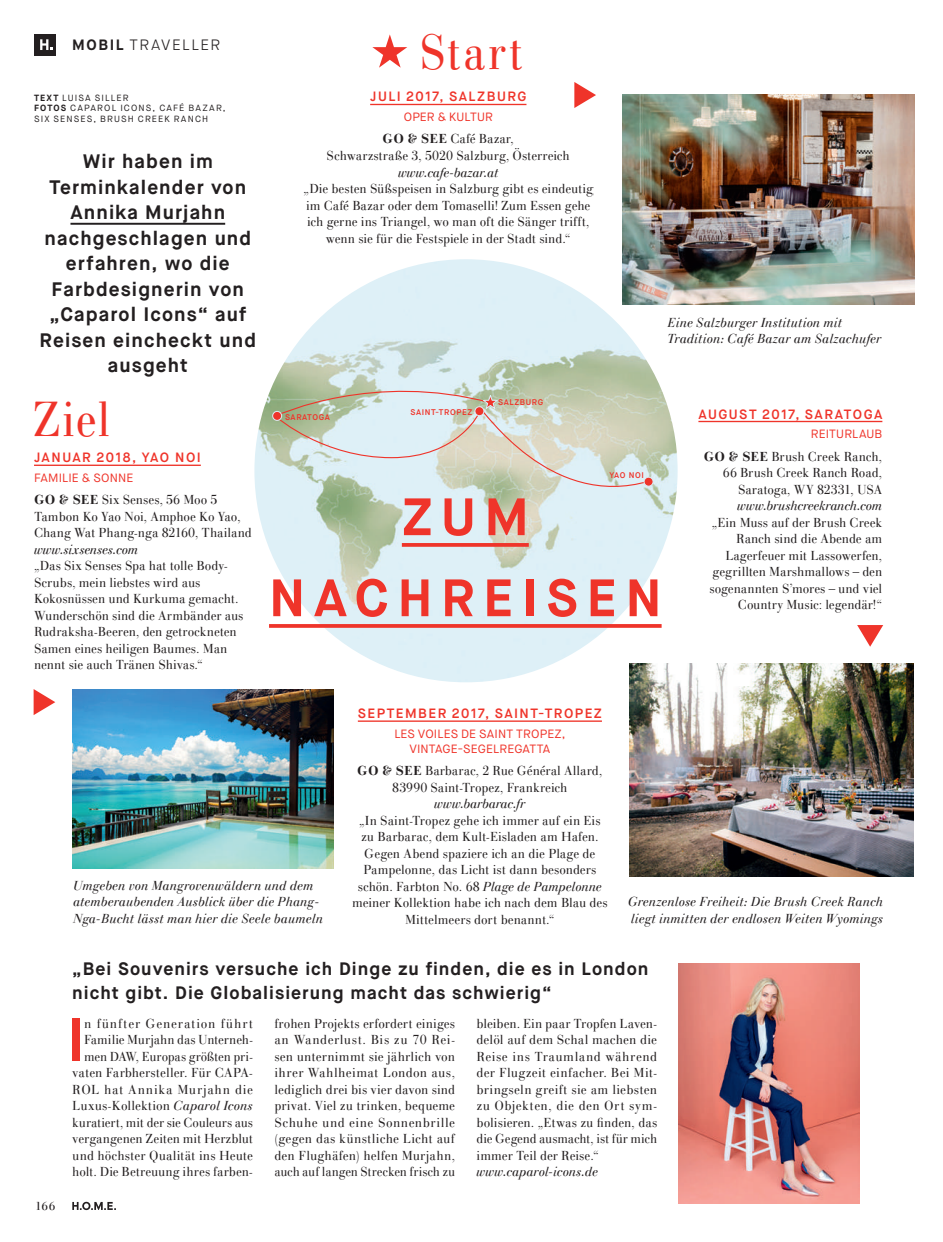
<style>
.page{position:relative;width:943px;height:1242px;background:#fff}
.page>*{position:absolute;margin:0;border:0;box-sizing:border-box;transform-origin:0 0}
.t1{font:700 60.6px "Maison Neue";color:#ef342a;scale:.92 1}
.t2{font:700 52.5px/81px "Maison Neue";letter-spacing:.16em;color:#ef342a;text-align:center}
.t3{font:300 51px "Gianotten LT Pro";letter-spacing:.015em;color:#ef342a;scale:.92 1}
.t4{font:700 19.5px/25.5px "Maison Neue";letter-spacing:.055em;color:#231f20;text-align:center}
.t5{font:700 18px/24px "Maison Neue";letter-spacing:.055em;color:#231f20}
.t6{font:300 15px "Maison Neue";letter-spacing:.1em;color:#231f20}
.t7{font:300 13.5px/16.5px "Gianotten LT Pro";letter-spacing:-.01em;color:#231f20;text-align:center;scale:.96 1}
.t8{font:300 13.5px/16.5px "Gianotten LT Pro";letter-spacing:-.01em;color:#231f20;text-align:right}
.t9{font:italic 300 13.5px/16.5px "Gianotten LT Pro";letter-spacing:.01em;color:#231f20;scale:.96 1}
.t10{font:600 13.5px "Maison Neue";letter-spacing:.11em;color:#ef342a}
.t11{font:italic 300 13.5px "Gianotten LT Pro";letter-spacing:-.01em;color:#231f20;scale:.96 1}
.t12{font:12px/15px "Maison Neue";letter-spacing:.015em;color:#ef342a;text-align:center}
.t13{font:12px "Gianotten LT Pro";color:#231f20}
.t14{font:9px/10.5px "Maison Neue";letter-spacing:.125em;color:#231f20}
.t15{font:600 8.25px "Maison Neue";letter-spacing:.075em;color:#ef342a}
.s1{font-weight:700}
.s2{font-style:italic}
</style>
<div class="page">
<div style="left:34px;top:34px;width:21px;height:21px;background:#231f20"></div>
<svg style="left:40px;top:39px;width:13px;height:11px"></svg>
<svg style="left:72px;top:1201px;width:44px;height:9px"></svg>
<img style="left:622px;top:95px;width:292px;height:210px">
<img style="left:254px;top:259px;width:423px;height:423px;border-radius:211px">
<img style="left:678px;top:963px;width:181px;height:240px">
<hr style="left:370px;top:104px;width:156px;height:1px;background:#ef342a">
<hr style="left:34px;top:464px;width:167px;height:2px;background:#ef342a">
<img style="left:629px;top:663px;width:284px;height:213px">
<img style="left:72px;top:689px;width:262px;height:180px">
<hr style="left:70px;top:223px;width:155px;height:2px;background:#231f20">
<svg style="left:857px;top:625px;width:26px;height:22px"></svg>
<svg style="left:574px;top:82px;width:22px;height:26px"></svg>
<svg style="left:34px;top:689px;width:21px;height:26px"></svg>
<hr style="left:698px;top:421px;width:184px;height:1px;background:#ef342a">
<hr style="left:358px;top:720px;width:244px;height:2px;background:#ef342a">
<svg style="left:372px;top:34px;width:35px;height:34px"></svg>
<svg style="left:402px;top:543px;width:126px;height:4px"></svg>
<svg style="left:269px;top:624px;width:392px;height:4px;background:#ee3f36"></svg>
<svg style="left:277px;top:371px;width:373px;height:139px;background:#ced8cc"></svg>
<svg style="left:482px;top:395px;width:17px;height:15px"></svg>
<div style="left:475px;top:407px;width:9px;height:9px;background:#ef342a;border-radius:50%"></div>
<div style="left:474px;top:406px;width:10px;height:10px;border:1px solid #ddecf4;border-radius:50%"></div>
<div style="left:273px;top:411px;width:8px;height:9px;background:#ef342a;border-radius:50%"></div>
<div style="left:272px;top:411px;width:10px;height:10px;border:1px solid #ddecf4;border-radius:50%"></div>
<div style="left:644px;top:477px;width:9px;height:9px;background:#ef342a;border-radius:50%"></div>
<div style="left:643px;top:477px;width:10px;height:9px;border:1px solid #ddecf4;border-radius:50%"></div>
<p class="t6" style="left:72px;top:35px;width:149px"><span class="s1">MOBIL</span> TRAVELLER</p>
<p class="t14" style="left:34px;top:92px;width:193px"><span class="s1">TEXT</span> LUISA SILLER<br><span class="s1">FOTOS</span> CAPAROL ICONS, CAFÉ BAZAR,<br>SIX SENSES, BRUSH CREEK RANCH</p>
<h3 class="t4" style="left:40px;top:149px;width:218px">Wir haben im<br>Terminkalender von<br>Annika Murjahn nachgeschlagen und erfahren, wo die<br>Farbdesignerin von „Caparol Icons“ auf<br>Reisen eincheckt und ausgeht</h3>
<h3 class="t3" style="left:32px;top:387px;width:87px">Ziel</h3>
<p class="t10" style="left:34px;top:449px;width:168px">JANUAR 2018, YAO NOI</p>
<p class="t12" style="left:34px;top:470px;width:101px">FAMILIE &amp; SONNE</p>
<p class="t7" style="left:34px;top:491px;width:228px;text-align:left"><span class="s1">GO &amp; SEE</span> Six Senses, 56 Moo 5<br>Tambon Ko Yao Noi, Amphoe Ko Yao,<br>Chang Wat Phang-nga 82160, Thailand</p>
<p class="t11" style="left:34px;top:541px;width:110px">www.sixsenses.com</p>
<p class="t7" style="left:34px;top:557px;width:220px;text-align:left">„Das Six Senses Spa hat tolle Body-Scrubs, mein liebstes wird aus Kokosnüssen und Kurkuma gemacht.<br>Wunderschön sind die Armbänder aus Rudraksha-Beeren, den getrockneten Samen eines heiligen Baumes. Man nennt sie auch Tränen Shivas.“</p>
<h3 class="t3" style="left:419px;top:20px;width:115px">Start</h3>
<p class="t10" style="left:370px;top:88px;width:158px">JULI 2017, SALZBURG</p>
<p class="t12" style="left:404px;top:109px;width:91px">OPER &amp; KULTUR</p>
<p class="t7" style="left:326px;top:131px;width:255px"><span class="s1">GO &amp; SEE</span> Café Bazar,<br>Schwarzstraße 3, 5020 Salzburg, Österreich</p>
<p class="t11" style="left:398px;top:164px;width:106px">www.cafe-bazar.at</p>
<p class="t7" style="left:303px;top:180px;width:303px">„Die besten Süßspeisen in Salzburg gibt es eindeutig im Café Bazar oder dem Tomaselli! Zum Essen gehe ich gerne ins Triangel, wo man oft die Sänger trifft, wenn sie für die Festspiele in der Stadt sind.“</p>
<p class="t9" style="left:668px;top:314px;width:224px">Eine Salzburger Institution mit<br>Tradition: Café Bazar am Salzachufer</p>
<p class="t15" style="left:285px;top:412px;width:46px">SARATOGA</p>
<p class="t15" style="left:410px;top:407px;width:63px">SAINT-TROPEZ</p>
<p class="t15" style="left:498px;top:397px;width:47px">SALZBURG</p>
<p class="t15" style="left:609px;top:469px;width:36px">YAO NOI</p>
<h2 class="t2" style="left:269px;top:477px;width:394px">ZUM<br>NACHREISEN</h2>
<p class="t10" style="left:698px;top:405px;width:185px">AUGUST 2017, SARATOGA</p>
<p class="t12" style="left:810px;top:426px;width:73px">REITURLAUB</p>
<p class="t7" style="left:703px;top:448px;width:188px;text-align:right"><span class="s1">GO &amp; SEE</span> Brush Creek Ranch,<br>66 Brush Creek Ranch Road,<br>Saratoga, WY 82331, USA</p>
<p class="t11" style="left:737px;top:497px;width:153px">www.brushcreekranch.com</p>
<p class="t7" style="left:709px;top:514px;width:181px;text-align:right">„Ein Muss auf der Brush Creek<br>Ranch sind die Abende am<br>Lagerfeuer mit Lassowerfen, gegrillten Marshmallows – den sogenannten S’mores – und viel<br>Country Music: legendär!“</p>
<p class="t9" style="left:73px;top:877px;width:261px">Umgeben von Mangrovenwäldern und dem atemberaubenden Ausblick über die Phang-<br>Nga-Bucht lässt man hier die Seele baumeln</p>
<p class="t10" style="left:358px;top:705px;width:245px">SEPTEMBER 2017, SAINT-TROPEZ</p>
<p class="t12" style="left:394px;top:726px;width:173px">LES VOILES DE SAINT TROPEZ,<br>VINTAGE-SEGELREGATTA</p>
<p class="t7" style="left:357px;top:762px;width:257px"><span class="s1">GO &amp; SEE</span> Barbarac, 2 Rue Général Allard,<br>83990 Saint-Tropez, Frankreich</p>
<p class="t11" style="left:434px;top:795px;width:97px">www.barbarac.fr</p>
<p class="t7" style="left:352px;top:812px;width:268px">„In Saint-Tropez gehe ich immer auf ein Eis zu Barbarac, dem Kult-Eisladen am Hafen.<br>Gegen Abend spaziere ich an die Plage de Pampelonne, das Licht ist dann besonders schön. Farbton No. 68 <span class="s2">Plage de Pampelonne </span>meiner Kollektion habe ich nach dem Blau des Mittelmeers dort benannt.“</p>
<p class="t9" style="left:628px;top:893px;width:267px">Grenzenlose Freiheit: Die Brush Creek Ranch liegt inmitten der endlosen Weiten Wyomings</p>
<p class="t13" style="left:35px;top:1198px;width:22px">166</p>
<h3 class="t5" style="left:72px;top:956px;width:577px">„Bei Souvenirs versuche ich Dinge zu finden, die es in London nicht gibt. Die Globalisierung macht das schwierig“</h3>
<h1 class="t1" style="left:68px;top:1001px;width:20px">I</h1>
<p class="t8" style="left:72px;top:1015px;width:182px">n fünfter Generation führt<br>Familie Murjahn das Unterneh&shy;men DAW, Europas größten pri&shy;vaten Farbhersteller. Für CAPA-<br>ROL hat Annika Murjahn die<br>Luxus-Kollektion <span class="s2">Caparol Icons </span>kuratiert, mit der sie Couleurs aus vergangenen Zeiten mit Herzblut und höchster Qualität ins Heute holt. Die Betreuung ihres farben-</p>
<p class="t7" style="left:274px;top:1015px;width:190px;text-align:justify">frohen Projekts erfordert einiges an Wanderlust. Bis zu 70 Rei&shy;sen unternimmt sie jährlich von ihrer Wahlheimat London aus, lediglich drei bis vier davon sind privat. Viel zu trinken, bequeme Schuhe und eine Sonnenbrille (gegen das künstliche Licht auf den Flughäfen) helfen Murjahn, auch auf langen Strecken frisch zu</p>
<p class="t7" style="left:476px;top:1015px;width:190px;text-align:justify">bleiben. Ein paar Tropfen Laven&shy;delöl auf dem Schal machen die Reise ins Traumland während der Flugzeit einfacher. Bei Mit&shy;bringseln greift sie am liebsten zu Objekten, die den Ort sym&shy;bolisieren. „Etwas zu finden, das die Gegend ausmacht, ist für mich immer Teil der Reise.“</p>
<p class="t9" style="left:476px;top:1163px;width:128px">www.caparol-icons.de</p>
</div>
